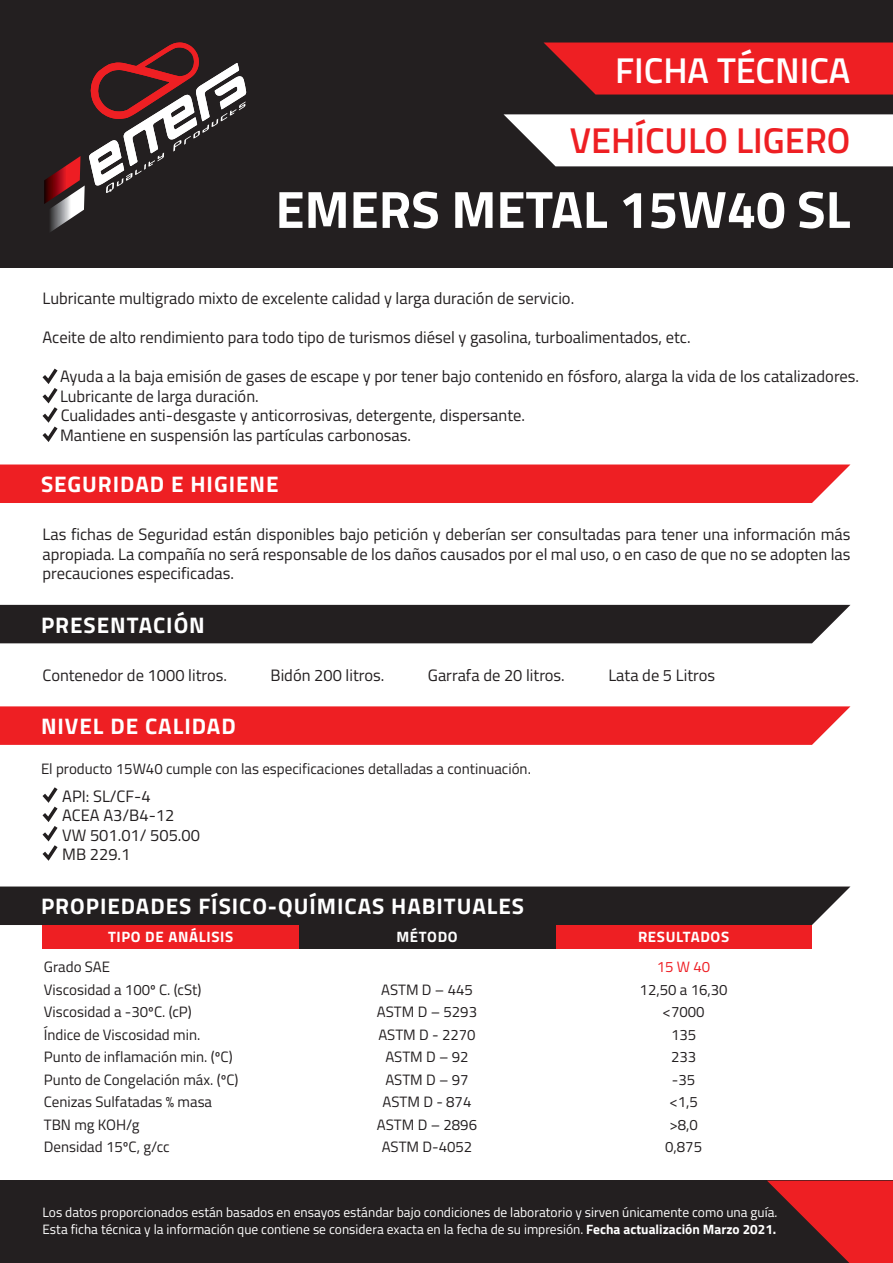
<style>
.page{position:relative;width:893px;height:1263px;background:#fff}
.page>*{position:absolute;margin:0;border:0;box-sizing:border-box;transform-origin:0 0}
.t1{font:700 52.5px "Titillium Web";color:#fff}
.t2{font:600 35.85px "Titillium Web";color:#ee1f23}
.t3{font:600 35.85px "Titillium Web";color:#fff}
.t4{font:700 22.5px "Titillium Web";letter-spacing:.045em;color:#fff}
.t5{font:16.5px/19.5px "Titillium Web";color:#231f20}
.t6{font:15px/22.5px "Titillium Web";color:#231f20;text-align:center}
.t7{font:700 15px "Titillium Web";letter-spacing:.045em;color:#fff}
.t8{font:15px "Titillium Web";color:#ee1d23}
.t9{font:13.5px/16.5px "Titillium Web";color:#fff}
.s1{font-weight:700}
</style>
<div class="page">
<div style="left:0;top:0;width:893px;height:267px;background:#231f20"></div>
<div style="left:0;top:1181px;width:893px;height:82px;background:#231f20"></div>
<svg style="left:44px;top:43px;width:202px;height:189px"></svg>
<svg style="left:544px;top:43px;width:349px;height:52px;background:#dd1f22"></svg>
<svg style="left:767px;top:1181px;width:126px;height:82px"></svg>
<svg style="left:504px;top:114px;width:389px;height:52px;background:#f0efef"></svg>
<div style="left:0;top:464px;width:850px;height:39px;background:#ee1f23"></div>
<svg style="left:0;top:706px;width:850px;height:39px;background:#ee262a"></svg>
<div style="left:0;top:605px;width:850px;height:38px;background:#231f20"></div>
<div style="left:0;top:886px;width:850px;height:39px;background:#231f20"></div>
<svg style="left:43px;top:787px;width:15px;height:74px"></svg>
<svg style="left:43px;top:369px;width:15px;height:73px"></svg>
<div style="left:43px;top:925px;width:256px;height:23px;background:#ee1f23"></div>
<div style="left:555px;top:925px;width:257px;height:23px;background:#ee1f23"></div>
<div style="left:299px;top:925px;width:256px;height:23px;background:#231f20"></div>
<h2 class="t3" style="left:615px;top:43px;width:237px">FICHA TÉCNICA</h2>
<h2 class="t2" style="left:570px;top:113px;width:282px">VEHÍCULO LIGERO</h2>
<h1 class="t1" style="left:275px;top:169px;width:576px">EMERS METAL 15W40 SL</h1>
<p class="t5" style="left:43px;top:288px;width:533px">Lubricante multigrado mixto de excelente calidad y larga duración de servicio.</p>
<p class="t5" style="left:43px;top:327px;width:650px">Aceite de alto rendimiento para todo tipo de turismos diésel y gasolina, turboalimentados, etc.</p>
<p class="t5" style="left:60px;top:366px;width:801px">Ayuda a la baja emisión de gases de escape y por tener bajo contenido en fósforo, alarga la vida de los catalizadores.<br>Lubricante de larga duración.<br>Cualidades anti-desgaste y anticorrosivas, detergente, dispersante.<br>Mantiene en suspensión las partículas carbonosas.</p>
<h3 class="t4" style="left:41px;top:467px;width:239px">SEGURIDAD E HIGIENE</h3>
<p class="t5" style="left:43px;top:524px;width:809px;text-align:justify">Las fichas de Seguridad están disponibles bajo petición y deberían ser consultadas para tener una información más apropiada. La compañía no será responsable de los daños causados por el mal uso, o en caso de que no se adopten las precauciones especificadas.</p>
<h3 class="t4" style="left:41px;top:608px;width:165px">PRESENTACIÓN</h3>
<p class="t5" style="left:43px;top:664px;width:186px">Contenedor de 1000 litros.</p>
<p class="t5" style="left:271px;top:664px;width:115px">Bidón 200 litros.</p>
<p class="t5" style="left:428px;top:664px;width:138px">Garrafa de 20 litros.</p>
<p class="t5" style="left:608px;top:664px;width:108px">Lata de 5 Litros</p>
<h3 class="t4" style="left:41px;top:709px;width:196px">NIVEL DE CALIDAD</h3>
<p class="t6" style="left:41px;top:756px;width:491px">El producto 15W40 cumple con las especificaciones detalladas a continuación.</p>
<p class="t5" style="left:62px;top:785px;width:139px">API: SL/CF-4<br>ACEA A3/B4-12<br>VW 501.01/ 505.00<br>MB 229.1</p>
<h3 class="t4" style="left:41px;top:889px;width:485px">PROPIEDADES FÍSICO-QUÍMICAS HABITUALES</h3>
<p class="t7" style="left:108px;top:925px;width:127px">TIPO DE ANÁLISIS</p>
<p class="t7" style="left:396px;top:925px;width:63px">MÉTODO</p>
<p class="t7" style="left:638px;top:925px;width:93px">RESULTADOS</p>
<p class="t6" style="left:44px;top:955px;width:196px;text-align:left">Grado SAE<br>Viscosidad a 100º C. (cSt)<br>Viscosidad a -30ºC. (cP)<br>Índice de Viscosidad min.<br>Punto de inflamación min. (ºC)<br>Punto de Congelación máx. (ºC)<br>Cenizas Sulfatadas % masa<br>TBN mg KOH/g<br>Densidad 15ºC, g/cc</p>
<p class="t6" style="left:377px;top:978px;width:102px">ASTM D – 445<br>ASTM D – 5293<br>ASTM D - 2270<br>ASTM D – 92<br>ASTM D – 97<br>ASTM D - 874<br>ASTM D – 2896<br>ASTM D-4052</p>
<p class="t8" style="left:657px;top:956px;width:55px">15 W 40</p>
<p class="t6" style="left:640px;top:978px;width:90px">12,50 a 16,30 &lt;7000<br>135<br>233<br>-35<br>&lt;1,5<br>&gt;8,0<br>0,875</p>
<p class="t9" style="left:43px;top:1204px;width:736px">Los datos proporcionados están basados en ensayos estándar bajo condiciones de laboratorio y sirven únicamente como una guía.<br>Esta ficha técnica y la información que contiene se considera exacta en la fecha de su impresión. <span class="s1">Fecha actualización Marzo 2021.</span></p>
</div>
